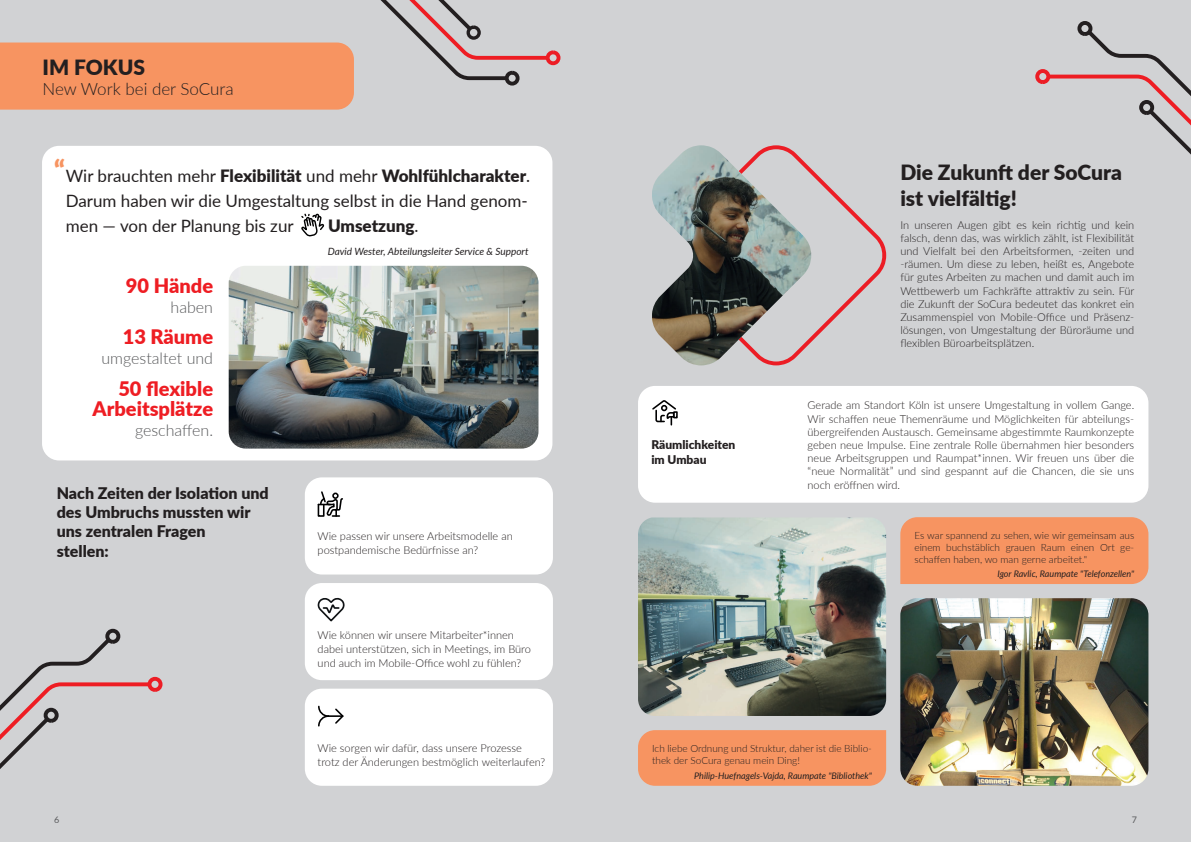
<style>
.page{position:relative;width:1191px;height:842px;background:#d1d2d4}
.page>*{position:absolute;margin:0;border:0;box-sizing:border-box;transform-origin:0 0}
.t1{font:900 27px "Lato";color:#f79461}
.t2{font:900 21px/25.2px "Lato";color:#231f20}
.t3{font:900 20px/20px "Lato";color:#ee1d23;text-align:right}
.t4{font:17px/25px "Lato";color:#231f20}
.t5{font:300 17px "Lato";color:#231f20}
.t6{font:900 17px "Lato";color:#231f20}
.t7{font:900 16px/19.2px "Lato";color:#231f20}
.t8{font:300 16px "Lato";color:#57585a}
.t9{font:900 12px/14.4px "Lato";color:#231f20}
.t10{font:300 11px/13.2px "Lato";color:#231f20}
.t11{font:300 10px/12px "Lato";color:#231f20}
.t12{font:italic 10px "Lato";color:#231f20}
.t13{font:italic 9px "Lato";color:#231f20}
.t14{font:9px "Lato";color:#57585a}
.s1{font-weight:900}
.s2{font-weight:400}
</style>
<div class="page">
<div style="left:1035px;top:69px;width:15px;height:15px;border:4px solid #ec1d25;border-radius:50%"></div>
<svg style="left:1044px;top:27px;width:147px;height:128px"></svg>
<div style="left:1077px;top:21px;width:15px;height:15px;border:4px solid #231f20;border-radius:50%"></div>
<div style="left:147px;top:677px;width:15px;height:15px;border:4px solid #ec1d25;border-radius:50%"></div>
<svg style="left:0;top:634px;width:153px;height:135px"></svg>
<div style="left:105px;top:629px;width:15px;height:15px;border:4px solid #231f20;border-radius:50%"></div>
<div style="left:546px;top:50px;width:14px;height:15px;border:4px solid #ec1d25;border-radius:50%"></div>
<svg style="left:0;top:0;width:551px;height:110px"></svg>
<div style="left:466px;top:25px;width:15px;height:15px;border:3px solid #231f20;border-radius:50%"></div>
<div style="left:42px;top:146px;width:510px;height:314px;background:#fff;border-radius:17px"></div>
<img style="left:229px;top:266px;width:309px;height:183px">
<img style="left:638px;top:517px;width:248px;height:199px">
<img style="left:900px;top:598px;width:248px;height:188px">
<svg style="left:301px;top:213px;width:23px;height:24px"></svg>
<div style="left:305px;top:477px;width:248px;height:97px;background:#fff;border-radius:17px"></div>
<div style="left:305px;top:583px;width:248px;height:97px;background:#fff;border-radius:17px"></div>
<div style="left:305px;top:689px;width:248px;height:97px;background:#fff;border-radius:17px"></div>
<svg style="left:318px;top:491px;width:25px;height:26px"></svg>
<svg style="left:318px;top:597px;width:26px;height:25px"></svg>
<svg style="left:318px;top:705px;width:26px;height:22px"></svg>
<svg style="left:811px;top:168px;width:75px;height:174px"></svg>
<img style="left:652px;top:145px;width:159px;height:220px">
<div style="left:638px;top:386px;width:510px;height:117px;background:#fff;border-radius:17px"></div>
<svg style="left:652px;top:401px;width:25px;height:24px"></svg>
<div style="left:638px;top:730px;width:248px;height:56px;background:#f79461"></div>
<div style="left:900px;top:517px;width:248px;height:67px;background:#f79461"></div>
<h2 class="t2" style="left:43px;top:53px;width:104px">IM FOKUS</h2>
<h3 class="t5" style="left:43px;top:77px;width:193px">New Work bei der SoCura</h3>
<h1 class="t1" style="left:54px;top:150px;width:12px">“</h1>
<h3 class="t4" style="left:66px;top:162px;width:466px">Wir brauchten mehr <span class="s1">Flexibilität</span> und mehr <span class="s1">Wohlfühlcharakter</span>.<br>Darum haben wir die Umgestaltung selbst in die Hand genom&shy;men — von der Planung bis zur</h3>
<h3 class="t6" style="left:328px;top:213px;width:92px">Umsetzung<span class="s2">.</span></h3>
<p class="t12" style="left:328px;top:244px;width:202px">David Wester, Abteilungsleiter Service &amp; Support</p>
<h3 class="t3" style="left:126px;top:275px;width:89px">90 Hände</h3>
<h3 class="t8" style="left:171px;top:297px;width:44px">haben</h3>
<h3 class="t3" style="left:123px;top:325px;width:92px">13 Räume</h3>
<h3 class="t8" style="left:101px;top:347px;width:113px">umgestaltet und</h3>
<h3 class="t3" style="left:93px;top:377px;width:122px">50 flexible<br>Arbeitsplätze</h3>
<h3 class="t8" style="left:135px;top:419px;width:80px">geschaffen.</h3>
<h3 class="t7" style="left:57px;top:483px;width:214px">Nach Zeiten der Isolation und des Umbruchs mussten wir uns zentralen Fragen<br>stellen:</h3>
<p class="t10" style="left:318px;top:529px;width:197px;line-height:14px">Wie passen wir unsere Arbeitsmodelle an postpandemische Bedürfnisse an?</p>
<p class="t10" style="left:318px;top:628px;width:215px;line-height:14px">Wie können wir unsere Mitarbeiter*innen dabei unterstützen, sich in Meetings, im Büro und auch im Mobile-Office wohl zu fühlen?</p>
<p class="t10" style="left:318px;top:740px;width:229px;line-height:14px">Wie sorgen wir dafür, dass unsere Prozesse trotz der Änderungen bestmöglich weiterlaufen?</p>
<h2 class="t2" style="left:900px;top:159px;width:223px">Die Zukunft der SoCura ist vielfältig!</h2>
<p class="t9" style="left:651px;top:437px;width:85px">Räumlichkeiten im Umbau</p>
<p class="t10" style="left:900px;top:218px;width:236px;text-align:justify">In unseren Augen gibt es kein richtig und kein falsch, denn das, was wirklich zählt, ist Flexibilität und Vielfalt bei den Arbeitsformen, -zeiten und -räumen. Um diese zu leben, heißt es, Angebote für gutes Arbeiten zu machen und damit auch im Wettbewerb um Fachkräfte attraktiv zu sein. Für die Zukunft der SoCura bedeutet das konkret ein Zusammenspiel von Mobile-Office und Präsenz&shy;lösungen, von Umgestaltung der Büroräume und flexiblen Büroarbeitsplätzen.</p>
<p class="t10" style="left:807px;top:398px;width:328px;text-align:justify">Gerade am Standort Köln ist unsere Umgestaltung in vollem Gange.<br>Wir schaffen neue Themenräume und Möglichkeiten für abteilungs&shy;übergreifenden Austausch. Gemeinsame abgestimmte Raumkonzepte geben neue Impulse. Eine zentrale Rolle übernahmen hier besonders neue Arbeitsgruppen und Raumpat*innen. Wir freuen uns über die “neue Normalität” und sind gespannt auf die Chancen, die sie uns noch eröffnen wird.</p>
<p class="t11" style="left:914px;top:529px;width:221px;text-align:justify">Es war spannend zu sehen, wie wir gemeinsam aus einem buchstäblich grauen Raum einen Ort ge&shy;schaffen haben, wo man gerne arbeitet."</p>
<p class="t13" style="left:997px;top:567px;width:138px">Igor Ravlic, Raumpate "Telefonzellen"</p>
<p class="t11" style="left:652px;top:742px;width:221px">Ich liebe Ordnung und Struktur, daher ist die Biblio&shy;thek der SoCura genau mein Ding!</p>
<p class="t13" style="left:694px;top:769px;width:179px">Philip-Huefnagels-Vajda, Raumpate "Bibliothek"</p>
<p class="t14" style="left:54px;top:814px;width:7px">6</p>
<p class="t14" style="left:1131px;top:814px;width:7px">7</p>
</div>
